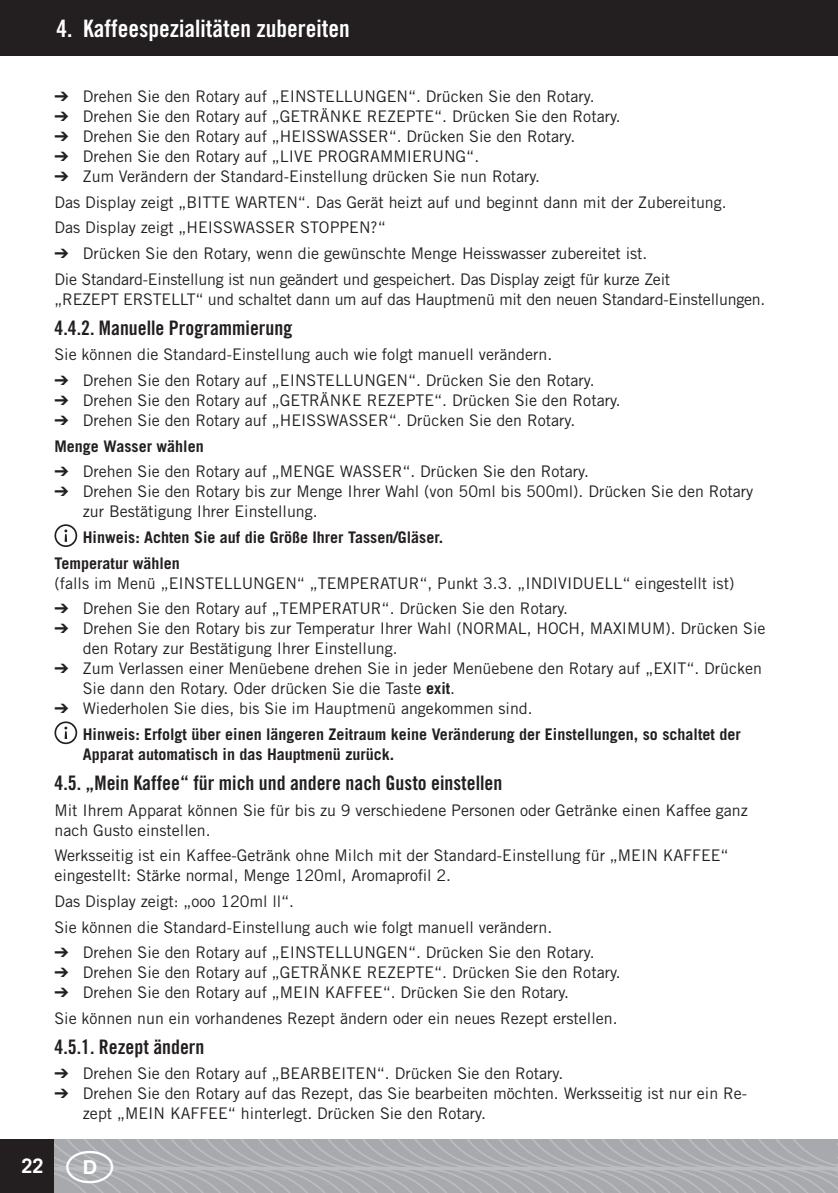
<style>
.page{position:relative;width:838px;height:1193px;background:#fff}
.page>*{position:absolute;margin:0;border:0;box-sizing:border-box;transform-origin:0 0}
.t1{font:24px "Trade Gothic LT Std Bd Cn 20";color:#fff}
.t2{font:20px "Trade Gothic LT Std Bd Cn 20";color:#231f20}
.t3{font:700 20px "Trade Gothic LT Std";color:#fff}
.t4{font:16px/25.6px "Trade Gothic LT Std";color:#231f20}
.t5{font:700 16px/25.6px "Trade Gothic LT Std";color:#231f20}
.s1{font-weight:700}
.s2{font-weight:400}
</style>
<div class="page">
<svg style="left:54px;top:524px;width:23px;height:23px"></svg>
<svg style="left:54px;top:721px;width:23px;height:23px"></svg>
<div style="left:0;top:0;width:837px;height:55px;background:#231f20"></div>
<svg style="left:54px;top:1139px;width:782px;height:53px;background:#adaeb1"></svg>
<div style="left:0;top:1139px;width:54px;height:53px;background:#231f20"></div>
<svg style="left:836px;top:1139px;width:2px;height:54px"></svg>
<svg style="left:66px;top:1150px;width:47px;height:32px;background:#aeafb3"></svg>
<p class="t1" style="left:56px;top:14px;width:295px">4. Kaffeespezialitäten zubereiten</p>
<p class="t4" style="left:54px;top:83px;width:541px">➔ Drehen Sie den Rotary auf „EINSTELLUNGEN“. Drücken Sie den Rotary.</p>
<p class="t4" style="left:54px;top:103px;width:567px">➔ Drehen Sie den Rotary auf „GETRÄNKE REZEPTE“. Drücken Sie den Rotary.</p>
<p class="t4" style="left:54px;top:123px;width:522px">➔ Drehen Sie den Rotary auf „HEISSWASSER“. Drücken Sie den Rotary.</p>
<p class="t4" style="left:54px;top:143px;width:426px">➔ Drehen Sie den Rotary auf „LIVE PROGRAMMIERUNG“.</p>
<p class="t4" style="left:54px;top:163px;width:673px">➔ Zum Verändern der Standard-Einstellung drücken Sie nun Rotary.<br>Das Display zeigt „BITTE WARTEN“. Das Gerät heizt auf und beginnt dann mit der Zubereitung.<br>Das Display zeigt „HEISSWASSER STOPPEN?“</p>
<p class="t4" style="left:54px;top:240px;width:617px">➔ Drücken Sie den Rotary, wenn die gewünschte Menge Heisswasser zubereitet ist.<br>Die Standard-Einstellung ist nun geändert und gespeichert. Das Display zeigt für kurze Zeit</p>
<p class="t4" style="left:54px;top:286px;width:712px">„REZEPT ERSTELLT“ und schaltet dann um auf das Hauptmenü mit den neuen Standard-Einstellungen.</p>
<p class="t2" style="left:54px;top:315px;width:239px">4.4.2. Manuelle Programmierung</p>
<p class="t4" style="left:54px;top:341px;width:499px">Sie können die Standard-Einstellung auch wie folgt manuell verändern.</p>
<p class="t4" style="left:54px;top:367px;width:541px">➔ Drehen Sie den Rotary auf „EINSTELLUNGEN“. Drücken Sie den Rotary.</p>
<p class="t4" style="left:54px;top:387px;width:567px">➔ Drehen Sie den Rotary auf „GETRÄNKE REZEPTE“. Drücken Sie den Rotary.</p>
<p class="t4" style="left:54px;top:407px;width:522px">➔ Drehen Sie den Rotary auf „HEISSWASSER“. Drücken Sie den Rotary.<br><span class="s1">Menge Wasser wählen</span></p>
<p class="t4" style="left:54px;top:458px;width:536px">➔ Drehen Sie den Rotary auf „MENGE WASSER“. Drücken Sie den Rotary.</p>
<p class="t4" style="left:83px;top:481px;width:671px;line-height:20px;text-indent:-28px">➔ Drehen Sie den Rotary bis zur Menge Ihrer Wahl (von 50ml bis 500ml). Drücken Sie den Rotary zur Bestätigung Ihrer Einstellung.</p>
<p class="t5" style="left:54px;top:524px;width:390px;text-indent:28px">Hinweis: Achten Sie auf die Größe Ihrer Tassen/Gläser.<br>Temperatur wählen</p>
<p class="t4" style="left:54px;top:570px;width:681px">(falls im Menü „EINSTELLUNGEN“ „TEMPERATUR“, Punkt 3.3. „INDIVIDUELL“ eingestellt ist)</p>
<p class="t4" style="left:54px;top:595px;width:515px">➔ Drehen Sie den Rotary auf „TEMPERATUR“. Drücken Sie den Rotary.</p>
<p class="t4" style="left:83px;top:618px;width:684px;line-height:20px;text-indent:-28px">➔ Drehen Sie den Rotary bis zur Temperatur Ihrer Wahl (NORMAL, HOCH, MAXIMUM). Drücken Sie den Rotary zur Bestätigung Ihrer Einstellung.</p>
<p class="t4" style="left:83px;top:658px;width:680px;line-height:20px;text-indent:-28px">➔ Zum Verlassen einer Menüebene drehen Sie in jeder Menüebene den Rotary auf „EXIT“. Drücken<br>Sie dann den Rotary. Oder drücken Sie die Taste <span class="s1">exit</span>.</p>
<p class="t5" style="left:83px;top:695px;width:659px;text-indent:-28px">➔ <span class="s2">Wiederholen Sie dies, bis Sie im Hauptmenü angekommen sind.<br></span>Hinweis: Erfolgt über einen längeren Zeitraum keine Veränderung der Einstellungen, so schaltet der</p>
<p class="t5" style="left:83px;top:741px;width:313px">Apparat automatisch in das Hauptmenü zurück.</p>
<p class="t2" style="left:54px;top:770px;width:449px">4.5. „Mein Kaffee“ für mich und andere nach Gusto einstellen</p>
<p class="t4" style="left:54px;top:799px;width:694px;line-height:20px">Mit Ihrem Apparat können Sie für bis zu 9 verschiedene Personen oder Getränke einen Kaffee ganz nach Gusto einstellen.</p>
<p class="t4" style="left:54px;top:845px;width:675px;line-height:20px">Werksseitig ist ein Kaffee-Getränk ohne Milch mit der Standard-Einstellung für „MEIN KAFFEE“ eingestellt: Stärke normal, Menge 120ml, Aromaprofil 2.</p>
<p class="t4" style="left:54px;top:888px;width:499px">Das Display zeigt: „ooo 120ml ll“.<br>Sie können die Standard-Einstellung auch wie folgt manuell verändern.</p>
<p class="t4" style="left:54px;top:939px;width:541px">➔ Drehen Sie den Rotary auf „EINSTELLUNGEN“. Drücken Sie den Rotary.</p>
<p class="t4" style="left:54px;top:959px;width:567px">➔ Drehen Sie den Rotary auf „GETRÄNKE REZEPTE“. Drücken Sie den Rotary.</p>
<p class="t4" style="left:54px;top:979px;width:564px">➔ Drehen Sie den Rotary auf „MEIN KAFFEE“. Drücken Sie den Rotary.<br>Sie können nun ein vorhandenes Rezept ändern oder ein neues Rezept erstellen.</p>
<p class="t2" style="left:54px;top:1034px;width:151px">4.5.1. Rezept ändern</p>
<p class="t4" style="left:54px;top:1060px;width:510px">➔ Drehen Sie den Rotary auf „BEARBEITEN“. Drücken Sie den Rotary.</p>
<p class="t4" style="left:83px;top:1083px;width:665px;line-height:20px;text-indent:-28px">➔ Drehen Sie den Rotary auf das Rezept, das Sie bearbeiten möchten. Werksseitig ist nur ein Re&shy;zept „MEIN KAFFEE“ hinterlegt. Drücken Sie den Rotary.</p>
<p class="t3" style="left:21px;top:1153px;width:24px">22</p>
</div>
